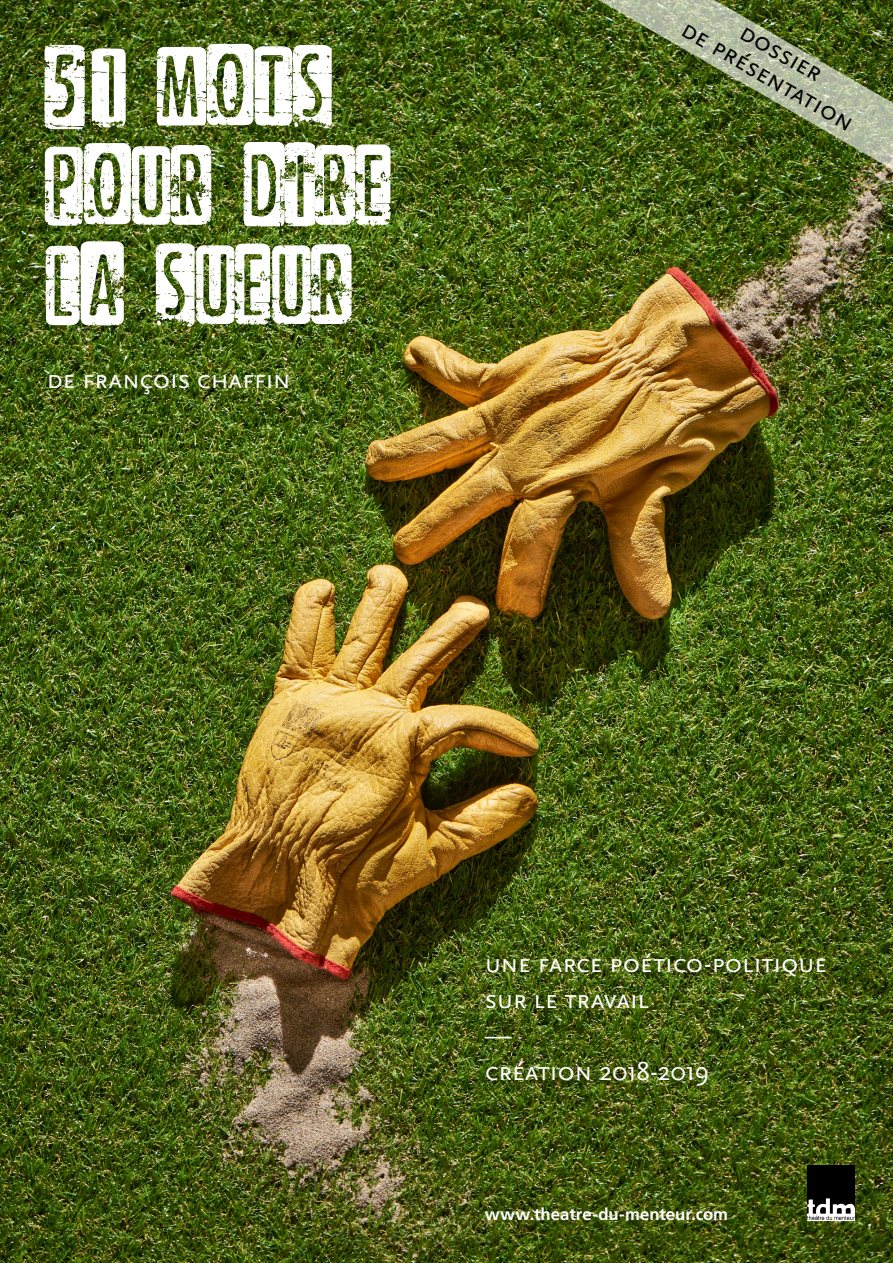
<style>
.page{position:relative;width:893px;height:1263px;background:#fff}
.page>*{position:absolute;margin:0;border:0;box-sizing:border-box;transform-origin:0 0}
.t1{font:85.05px/99.1px "Punk Rock Show";letter-spacing:.09em;color:#fff}
.t2{font:27px/36px "Scala Sans Caps";letter-spacing:-.015em;color:#fff}
.t3{font:27px "Scala Sans Caps";color:#000}
.t4{font:27px "Scala Sans";letter-spacing:-.025em;color:#fff}
.t5{font:700 16.8px "Frutiger LT Std";color:#fff}
.s1{font-family:"Scala Sans Caps"}
</style>
<div class="page">
<img style="left:0;top:0;width:893px;height:1263px">
<img style="left:542px;top:0;width:351px;height:217px">
<img style="left:807px;top:1165px;width:48px;height:55px">
<h1 class="t1" style="left:50px;top:32px;width:341px">? @ MOTS<br>POUR DIRE<br>LA SUEUR</h1>
<p class="t2" style="left:47px;top:362px;width:246px">de françois chaffin</p>
<p class="t3" style="left:691px;top:14px;width:197px;rotate:30deg">de présentation</p>
<p class="t3" style="left:749px;top:16px;width:93px;rotate:30deg">dossier</p>
<p class="t2" style="left:485px;top:946px;width:344px">une farce poético-politique sur le travail<br>—</p>
<p class="t4" style="left:485px;top:1057px;width:226px"><span class="s1">création</span> 2018-2019</p>
<p class="t5" style="left:485px;top:1205px;width:245px">www.theatre-du-menteur.com</p>
</div>
